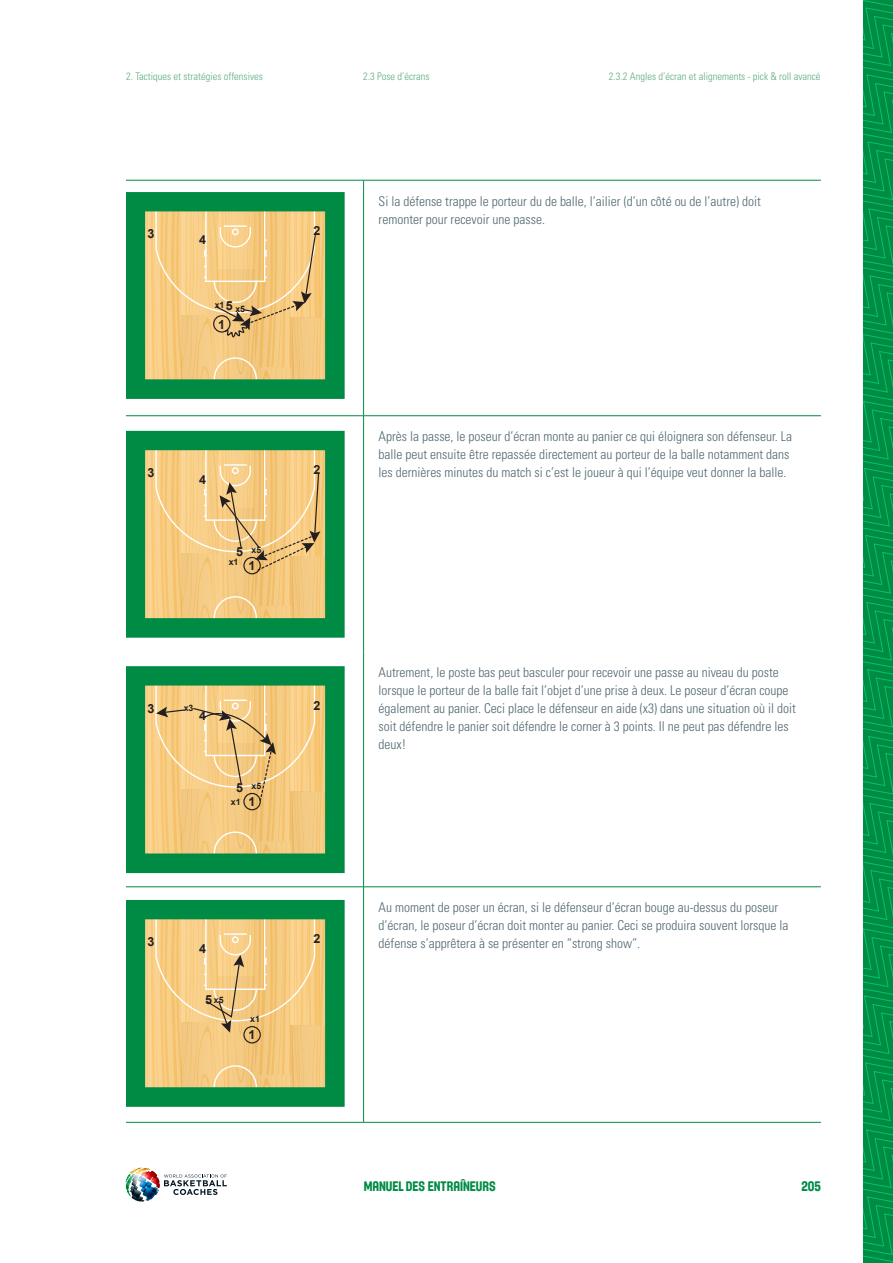
<style>
.page{position:relative;width:893px;height:1263px;background:#fff}
.page>*{position:absolute;margin:0;border:0;box-sizing:border-box;transform-origin:0 0}
.t1{font:300 condensed 13.5px/18px "Univers";color:#526872}
.t2{font:13.5px "Fiba";color:#008b45}
.t3{font:700 12.6px "Arial";color:#231f20}
.t4{font:300 condensed 10.5px "Univers";color:#5fad7f}
.t5{font:700 8.85px "Arial";color:#231f20}
</style>
<div class="page">
<svg style="left:863px;top:0;width:30px;height:1263px;background:#009349"></svg>
<img style="left:126px;top:1168px;width:101px;height:34px">
<hr style="left:126px;top:180px;width:238px;height:1px;background:#008b45">
<hr style="left:364px;top:180px;width:457px;height:1px;background:#008b45">
<hr style="left:363px;top:180px;width:1px;height:236px;background:#008b45">
<hr style="left:126px;top:415px;width:238px;height:1px;background:#008b45">
<hr style="left:364px;top:415px;width:457px;height:1px;background:#008b45">
<hr style="left:363px;top:416px;width:1px;height:235px;background:#008b45">
<hr style="left:363px;top:651px;width:1px;height:236px;background:#008b45">
<hr style="left:126px;top:886px;width:238px;height:1px;background:#008b45">
<hr style="left:364px;top:886px;width:457px;height:1px;background:#008b45">
<hr style="left:363px;top:887px;width:1px;height:235px;background:#008b45">
<hr style="left:126px;top:1122px;width:238px;height:1px;background:#008b45">
<hr style="left:364px;top:1122px;width:457px;height:1px;background:#008b45">
<svg style="left:126px;top:192px;width:219px;height:207px;background:#078d48"></svg>
<svg style="left:147px;top:209px;width:178px;height:173px;background:#ebc781"></svg>
<div style="left:126px;top:431px;width:219px;height:207px;background:#008b45"></div>
<svg style="left:147px;top:448px;width:178px;height:172px;background:#ecc781"></svg>
<div style="left:126px;top:666px;width:219px;height:207px;background:#008b45"></div>
<svg style="left:147px;top:683px;width:178px;height:173px;background:#ebc781"></svg>
<div style="left:126px;top:900px;width:219px;height:207px;background:#008b45"></div>
<svg style="left:147px;top:917px;width:178px;height:172px;background:#eec882"></svg>
<p class="t4" style="left:126px;top:70px;width:138px">2. Tactiques et stratégies offensives</p>
<p class="t4" style="left:363px;top:70px;width:68px">2.3 Pose d’écrans</p>
<p class="t4" style="left:609px;top:70px;width:213px">2.3.2 Angles d’écran et alignements - pick &amp; roll avancé</p>
<p class="t3" style="left:147px;top:225px;width:8px">3</p>
<p class="t3" style="left:314px;top:222px;width:8px">2</p>
<p class="t3" style="left:199px;top:232px;width:8px">4</p>
<p class="t3" style="left:226px;top:297px;width:8px">5</p>
<p class="t5" style="left:215px;top:299px;width:11px">x1</p>
<p class="t5" style="left:235px;top:303px;width:11px">x5</p>
<p class="t3" style="left:218px;top:316px;width:8px">1</p>
<p class="t3" style="left:147px;top:464px;width:8px">3</p>
<p class="t3" style="left:314px;top:461px;width:8px">2</p>
<p class="t3" style="left:199px;top:471px;width:8px">4</p>
<p class="t3" style="left:236px;top:543px;width:8px">5</p>
<p class="t5" style="left:252px;top:544px;width:11px">x5</p>
<p class="t5" style="left:229px;top:556px;width:11px">x1</p>
<p class="t3" style="left:249px;top:557px;width:8px">1</p>
<p class="t3" style="left:147px;top:700px;width:8px">3</p>
<p class="t3" style="left:314px;top:697px;width:8px">2</p>
<p class="t3" style="left:199px;top:707px;width:8px">4</p>
<p class="t5" style="left:184px;top:702px;width:11px">x3</p>
<p class="t3" style="left:236px;top:779px;width:8px">5</p>
<p class="t5" style="left:252px;top:780px;width:11px">x5</p>
<p class="t5" style="left:231px;top:796px;width:11px">x1</p>
<p class="t3" style="left:249px;top:793px;width:8px">1</p>
<p class="t3" style="left:147px;top:933px;width:8px">3</p>
<p class="t3" style="left:314px;top:931px;width:8px">2</p>
<p class="t3" style="left:199px;top:940px;width:8px">4</p>
<p class="t3" style="left:205px;top:991px;width:8px">5</p>
<p class="t5" style="left:214px;top:994px;width:11px">x5</p>
<p class="t5" style="left:250px;top:1013px;width:11px">x1</p>
<p class="t3" style="left:249px;top:1027px;width:8px">1</p>
<p class="t1" style="left:379px;top:192px;width:384px">Si la défense trappe le porteur du de balle, l’ailier (d’un côté ou de l’autre) doit remonter pour recevoir une passe.</p>
<p class="t1" style="left:379px;top:427px;width:415px">Après la passe, le poseur d’écran monte au panier ce qui éloignera son défenseur. La balle peut ensuite être repassée directement au porteur de la balle notamment dans les dernières minutes du match si c’est le joueur à qui l’équipe veut donner la balle.</p>
<p class="t1" style="left:379px;top:663px;width:419px">Autrement, le poste bas peut basculer pour recevoir une passe au niveau du poste lorsque le porteur de la balle fait l’objet d’une prise à deux. Le poseur d’écran coupe également au panier. Ceci place le défenseur en aide (x3) dans une situation où il doit soit défendre le panier soit défendre le corner à 3 points. Il ne peut pas défendre les deux!</p>
<p class="t1" style="left:379px;top:899px;width:411px">Au moment de poser un écran, si le défenseur d’écran bouge au-dessus du poseur d’écran, le poseur d’écran doit monter au panier. Ceci se produira souvent lorsque la défense s’apprêtera à se présenter en “strong show”.</p>
<p class="t2" style="left:364px;top:1178px;width:133px">MANUEL DES ENTRAÎNEURS</p>
<p class="t2" style="left:801px;top:1178px;width:21px">205</p>
</div>
